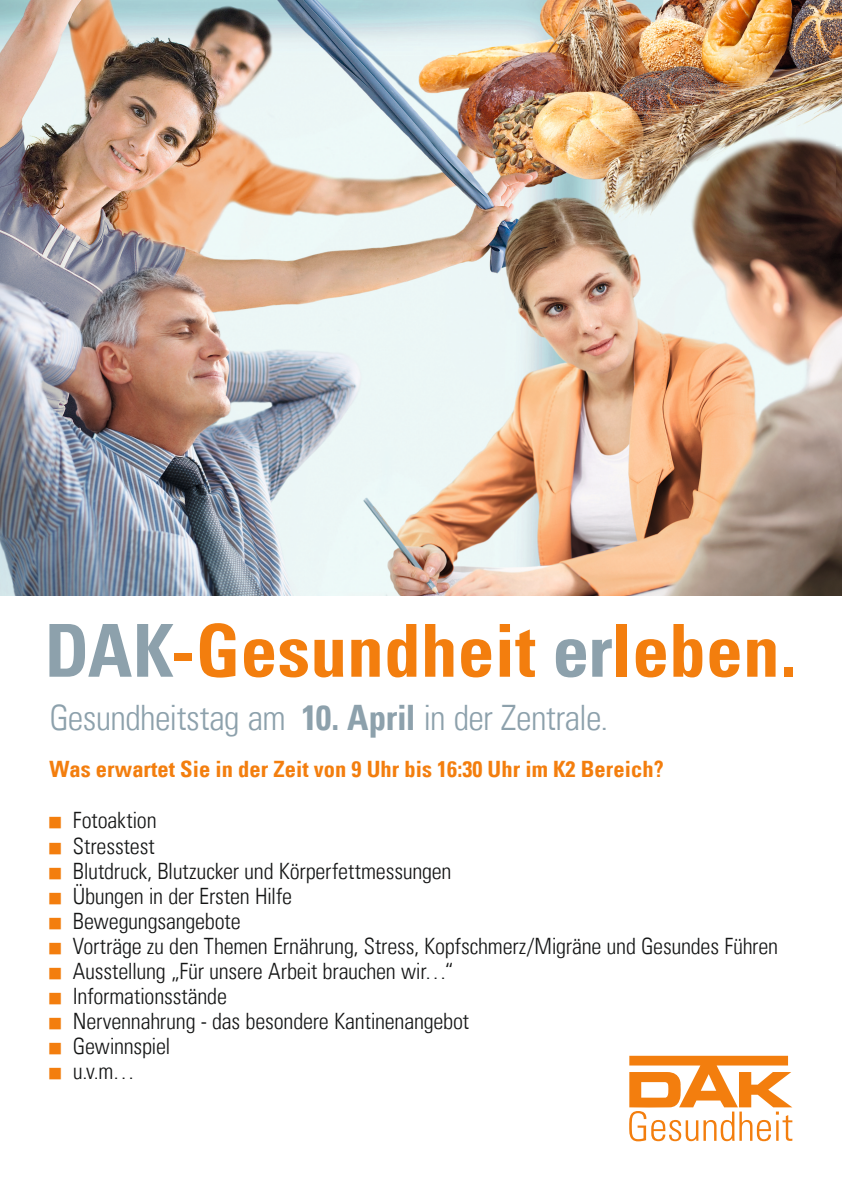
<style>
.page{position:relative;width:842px;height:1191px;background:#fff}
.page>*{position:absolute;margin:0;border:0;box-sizing:border-box;transform-origin:0 0}
.t1{font:73px "Univers Com 67 Bold Cond";letter-spacing:.005em;color:#f37e0e}
.t2{font:35px "Univers Com 47 Light Cond";letter-spacing:-.02em;color:#8da1ac}
.t3{font:22.5px/25px "Univers Com 47 Light Cond";letter-spacing:-.01em;color:#151616}
.t4{font:22.5px "Univers Com 67 Bold Cond";letter-spacing:.005em;color:#f37e0e}
.s1{color:#8da1ac}
.s2{font-family:"Univers Com 67 Bold Cond"}
</style>
<div class="page">
<img style="left:0;top:0;width:842px;height:595px">
<svg style="left:629px;top:1055px;width:163px;height:86px"></svg>
<h1 class="t1" style="left:45px;top:606px;width:753px"><span class="s1">DAK</span>-Gesundheit <span class="s1">er</span>leben.</h1>
<h2 class="t2" style="left:49px;top:697px;width:560px">Gesundheitstag am <span class="s2">10. April</span> in der Zentrale.</h2>
<p class="t4" style="left:49px;top:755px;width:616px">Was erwartet Sie in der Zeit von 9 Uhr bis 16:30 Uhr im K2 Bereich?</p>
<p class="t3" style="left:73px;top:808px;width:707px">Fotoaktion<br>Stresstest<br>Blutdruck, Blutzucker und Körperfettmessungen<br>Übungen in der Ersten Hilfe<br>Bewegungsangebote<br>Vorträge zu den Themen Ernährung, Stress, Kopfschmerz/Migräne und Gesundes Führen<br>Ausstellung „Für unsere Arbeit brauchen wir…“<br>Informationsstände<br>Nervennahrung - das besondere Kantinenangebot<br>Gewinnspiel<br>u.v.m…</p>
</div>
